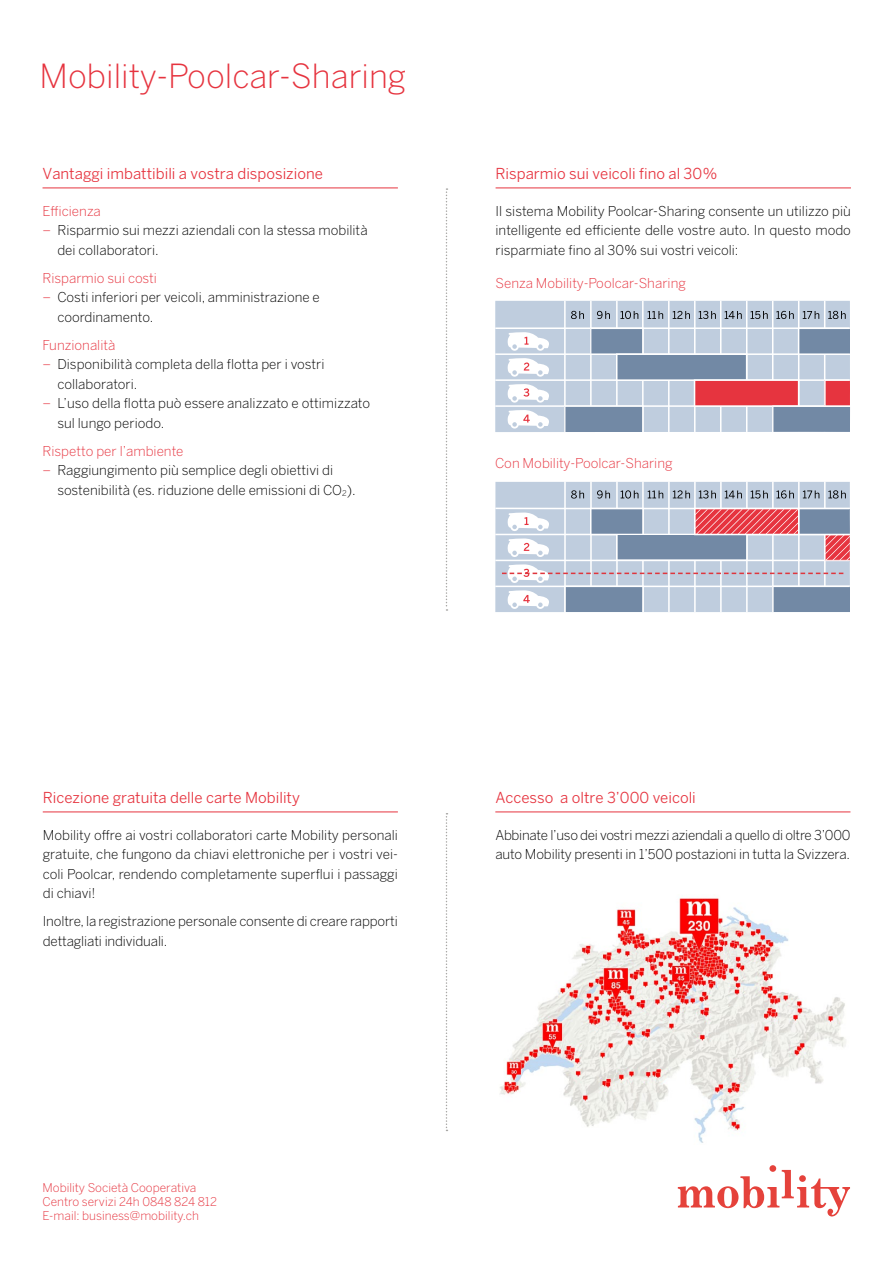
<style>
.page{position:relative;width:893px;height:1263px;background:#fff}
.page>*{position:absolute;margin:0;border:0;box-sizing:border-box;transform-origin:0 0}
.t1{font:300 33px "Benton Sans";color:#e6343f}
.t2{font:15px "Benton Sans";color:#e6343f}
.t3{font:300 13.5px/19.5px "Benton Sans";color:#000}
.t4{font:300 13.5px "Benton Sans";color:#e6343f}
.t5{font:300 13.5px/19.5px "Benton Sans";letter-spacing:-.02em;color:#000}
.t6{font:300 12px/14.4px "Benton Sans";color:#e6343f}
.s1{color:#e6343f}
</style>
<div class="page">
<svg style="left:678px;top:1165px;width:172px;height:51px"></svg>
<hr style="left:43px;top:188px;width:355px;height:1px;background:#e6343f">
<hr style="left:496px;top:188px;width:355px;height:1px;background:#e6343f">
<hr style="left:43px;top:812px;width:355px;height:1px;background:#e6343f">
<hr style="left:495px;top:812px;width:355px;height:1px;background:#e6343f">
<svg style="left:446px;top:813px;width:1px;height:318px"></svg>
<svg style="left:446px;top:188px;width:1px;height:423px"></svg>
<svg style="left:495px;top:301px;width:354px;height:131px;background:#c3d0e0"></svg>
<svg style="left:564px;top:327px;width:286px;height:105px;background:#b1acbf"></svg>
<svg style="left:571px;top:311px;width:13px;height:8px"></svg>
<svg style="left:597px;top:311px;width:13px;height:8px"></svg>
<svg style="left:620px;top:311px;width:18px;height:8px"></svg>
<svg style="left:648px;top:311px;width:15px;height:8px"></svg>
<svg style="left:673px;top:311px;width:17px;height:8px"></svg>
<svg style="left:699px;top:311px;width:17px;height:8px"></svg>
<svg style="left:725px;top:311px;width:17px;height:8px"></svg>
<svg style="left:750px;top:311px;width:18px;height:8px"></svg>
<svg style="left:776px;top:311px;width:18px;height:8px"></svg>
<svg style="left:803px;top:311px;width:16px;height:8px"></svg>
<svg style="left:828px;top:311px;width:18px;height:8px"></svg>
<svg style="left:495px;top:482px;width:355px;height:130px;background:#c2cfdf"></svg>
<svg style="left:571px;top:490px;width:13px;height:9px"></svg>
<svg style="left:597px;top:490px;width:13px;height:8px"></svg>
<svg style="left:621px;top:490px;width:17px;height:8px"></svg>
<svg style="left:648px;top:490px;width:15px;height:8px"></svg>
<svg style="left:673px;top:490px;width:17px;height:8px"></svg>
<svg style="left:699px;top:490px;width:17px;height:8px"></svg>
<svg style="left:725px;top:490px;width:17px;height:8px"></svg>
<svg style="left:751px;top:490px;width:17px;height:8px"></svg>
<svg style="left:776px;top:490px;width:18px;height:8px"></svg>
<svg style="left:803px;top:490px;width:16px;height:8px"></svg>
<svg style="left:828px;top:490px;width:18px;height:9px"></svg>
<img style="left:500px;top:898px;width:346px;height:245px">
<svg style="left:507px;top:332px;width:42px;height:19px"></svg>
<svg style="left:507px;top:358px;width:42px;height:19px"></svg>
<svg style="left:507px;top:384px;width:42px;height:19px"></svg>
<svg style="left:507px;top:410px;width:42px;height:19px"></svg>
<svg style="left:502px;top:508px;width:348px;height:104px;background:#b8b6c7"></svg>
<h1 class="t1" style="left:40px;top:56px;width:368px">Mobility-Poolcar-Sharing</h1>
<p class="t2" style="left:43px;top:165px;width:282px">Vantaggi imbattibili a vostra disposizione</p>
<p class="t4" style="left:43px;top:203px;width:60px">Efficienza</p>
<p class="t3" style="left:57px;top:220px;width:312px;text-indent:-15px"><span class="s1">–</span> Risparmio sui mezzi aziendali con la stessa mobilità dei collaboratori.</p>
<p class="t4" style="left:43px;top:270px;width:116px">Risparmio sui costi</p>
<p class="t3" style="left:57px;top:287px;width:264px;text-indent:-15px"><span class="s1">–</span> Costi inferiori per veicoli, amministrazione e coordinamento.</p>
<p class="t4" style="left:43px;top:337px;width:74px">Funzionalità</p>
<p class="t3" style="left:57px;top:354px;width:268px;text-indent:-15px"><span class="s1">–</span> Disponibilità completa della flotta per i vostri collaboratori.</p>
<p class="t3" style="left:57px;top:393px;width:314px;text-indent:-15px"><span class="s1">–</span> L’uso della flotta può essere analizzato e ottimizzato sul lungo periodo.</p>
<p class="t4" style="left:43px;top:443px;width:143px">Rispetto per l’ambiente</p>
<p class="t3" style="left:57px;top:460px;width:300px;text-indent:-15px"><span class="s1">–</span> Raggiungimento più semplice degli obiettivi di sostenibilità (es. riduzione delle emissioni di CO<sub>2</sub>).</p>
<p class="t2" style="left:496px;top:165px;width:223px">Risparmio sui veicoli fino al 30%</p>
<p class="t3" style="left:496px;top:201px;width:357px;text-align:justify">Il sistema Mobility Poolcar-Sharing consente un utilizzo più intelligente ed efficiente delle vostre auto. In questo modo risparmiate fino al 30% sui vostri veicoli:</p>
<p class="t4" style="left:496px;top:275px;width:192px">Senza Mobility-Poolcar-Sharing</p>
<p class="t4" style="left:495px;top:455px;width:179px">Con Mobility-Poolcar-Sharing</p>
<p class="t2" style="left:43px;top:789px;width:259px">Ricezione gratuita delle carte Mobility</p>
<p class="t3" style="left:43px;top:825px;width:357px;text-align:justify">Mobility offre ai vostri collaboratori carte Mobility personali gratuite, che fungono da chiavi elettroniche per i vostri vei&shy;coli Poolcar, rendendo completamente superflui i passaggi di chiavi!</p>
<p class="t3" style="left:43px;top:911px;width:357px">Inoltre, la registrazione personale consente di creare rapporti dettagliati individuali.</p>
<p class="t6" style="left:43px;top:1180px;width:176px">Mobility Società Cooperativa<br>Centro servizi 24h 0848 824 812<br>E-mail: business@mobility.ch</p>
<p class="t2" style="left:495px;top:789px;width:202px">Accesso a oltre 3’000 veicoli</p>
<p class="t5" style="left:495px;top:825px;width:357px">Abbinate l’uso dei vostri mezzi aziendali a quello di oltre 3’000 auto Mobility presenti in 1’500 postazioni in tutta la Svizzera.</p>
</div>
